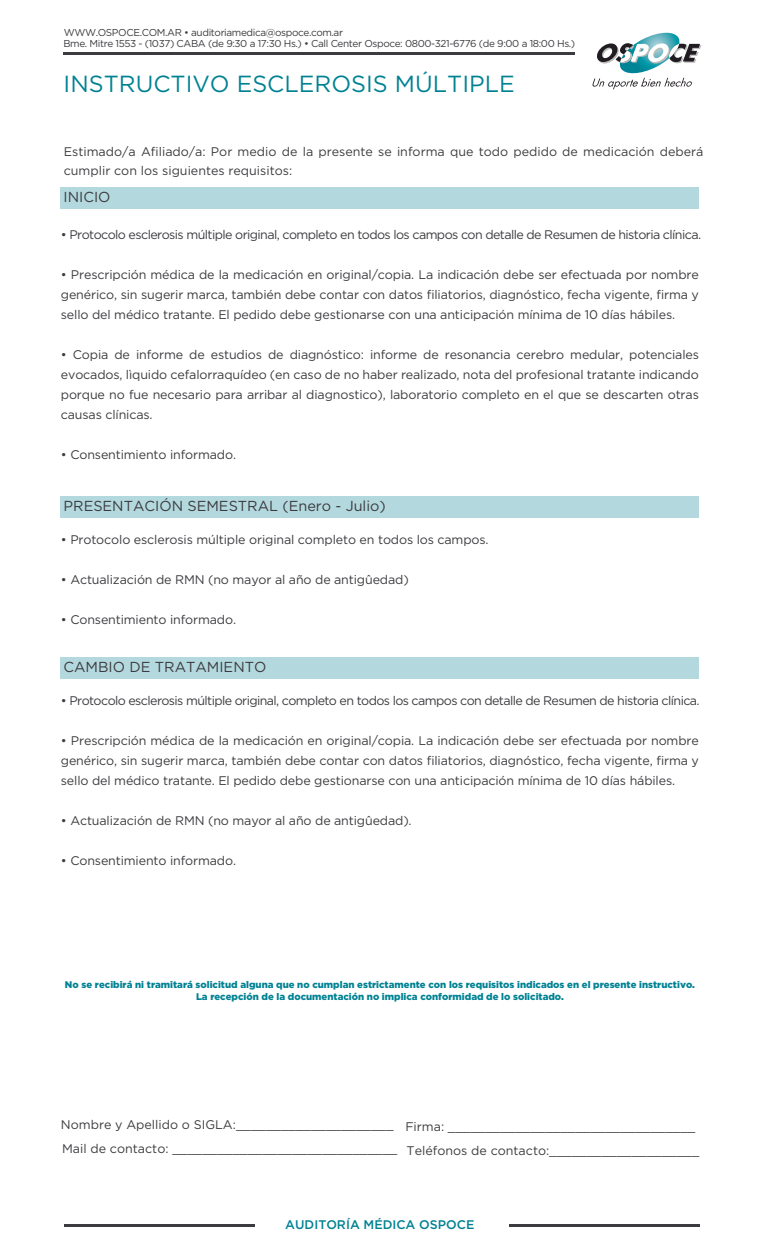
<style>
.page{position:relative;width:765px;height:1260px;background:#fff}
.page>*{position:absolute;margin:0;border:0;box-sizing:border-box;transform-origin:0 0}
.t1{font:23.38px "Gotham";color:#008293}
.t2{font:14.5px "Gotham";color:#3c3b3f}
.t3{font:12.5px/20px "Gotham";letter-spacing:-.01em;color:#3c3b3f}
.t4{font:12.5px "Gotham";letter-spacing:-.045em;color:#3c3b3f}
.t5{font:500 12.5px "Gotham";color:#008293}
.t6{font:10px "Gotham";letter-spacing:-.04em;color:#3c3b3f}
.t7{font:900 9.62px/12.5px "Gotham";color:#008293;text-align:center}
</style>
<div class="page">
<svg style="left:592px;top:33px;width:109px;height:56px"></svg>
<hr style="left:64px;top:53px;width:511px;height:2px;background:#3c3b3f">
<hr style="left:64px;top:1224px;width:190px;height:2px;background:#3c3b3f">
<hr style="left:509px;top:1224px;width:191px;height:2px;background:#3c3b3f">
<div style="left:61px;top:187px;width:638px;height:22px;background:#b3d9de"></div>
<div style="left:61px;top:496px;width:638px;height:21px;background:#b3d9de"></div>
<div style="left:61px;top:657px;width:638px;height:21px;background:#b3d9de"></div>
<p class="t6" style="left:64px;top:26px;width:281px">WWW.OSPOCE.COM.AR • auditoriamedica@ospoce.com.ar</p>
<p class="t6" style="left:63px;top:37px;width:513px">Bme. Mitre 1553 - (1037) CABA (de 9:30 a 17:30 Hs.) • Call Center Ospoce: 0800-321-6776 (de 9:00 a 18:00 Hs.)</p>
<h1 class="t1" style="left:64px;top:69px;width:453px">INSTRUCTIVO ESCLEROSIS MÚLTIPLE</h1>
<p class="t3" style="left:64px;top:142px;width:641px;line-height:18.8px">Estimado/a Afiliado/a: Por medio de la presente se informa que todo pedido de medicación deberá cumplir con los siguientes requisitos:</p>
<p class="t2" style="left:64px;top:188px;width:49px">INICIO</p>
<p class="t4" style="left:61px;top:227px;width:642px">• Protocolo esclerosis múltiple original, completo en todos los campos con detalle de Resumen de historia clínica.</p>
<p class="t3" style="left:61px;top:265px;width:640px;text-align:justify">• Prescripción médica de la medicación en original/copia. La indicación debe ser efectuada por nombre genérico, sin sugerir marca, también debe contar con datos filiatorios, diagnóstico, fecha vigente, firma y sello del médico tratante. El pedido debe gestionarse con una anticipación mínima de 10 días hábiles.</p>
<p class="t3" style="left:61px;top:345px;width:640px;text-align:justify">• Copia de informe de estudios de diagnóstico: informe de resonancia cerebro medular, potenciales evocados, lìquido cefalorraquídeo (en caso de no haber realizado, nota del profesional tratante indicando porque no fue necesario para arribar al diagnostico), laboratorio completo en el que se descarten otras causas clínicas.</p>
<p class="t3" style="left:61px;top:445px;width:177px">• Consentimiento informado.</p>
<p class="t2" style="left:64px;top:497px;width:324px">PRESENTACIÓN SEMESTRAL (Enero - Julio)</p>
<p class="t3" style="left:61px;top:530px;width:429px">• Protocolo esclerosis múltiple original completo en todos los campos.</p>
<p class="t3" style="left:61px;top:570px;width:349px">• Actualización de RMN (no mayor al año de antigûedad)</p>
<p class="t3" style="left:61px;top:610px;width:177px">• Consentimiento informado.</p>
<p class="t2" style="left:64px;top:658px;width:204px">CAMBIO DE TRATAMIENTO</p>
<p class="t4" style="left:61px;top:693px;width:640px">• Protocolo esclerosis múltiple original, completo en todos los campos con detalle de Resumen de historia clínica.</p>
<p class="t3" style="left:61px;top:731px;width:640px;text-align:justify">• Prescripción médica de la medicación en original/copia. La indicación debe ser efectuada por nombre genérico, sin sugerir marca, también debe contar con datos filiatorios, diagnóstico, fecha vigente, firma y sello del médico tratante. El pedido debe gestionarse con una anticipación mínima de 10 días hábiles.</p>
<p class="t3" style="left:61px;top:811px;width:352px">• Actualización de RMN (no mayor al año de antigûedad).</p>
<p class="t3" style="left:61px;top:851px;width:177px">• Consentimiento informado.</p>
<p class="t7" style="left:65px;top:978px;width:632px">No se recibirá ni tramitará solicitud alguna que no cumplan estrictamente con los requisitos indicados en el presente instructivo.<br>La recepción de la documentación no implica conformidad de lo solicitado.</p>
<p class="t3" style="left:61px;top:1112px;width:338px;line-height:24px">Nombre y Apellido o SIGLA:_____________________<br>Mail de contacto: ______________________________</p>
<p class="t3" style="left:405px;top:1114px;width:295px;line-height:23.9px">Firma: _________________________________<br>Teléfonos de contacto:____________________</p>
<p class="t5" style="left:285px;top:1217px;width:191px">AUDITORÍA MÉDICA OSPOCE</p>
</div>
